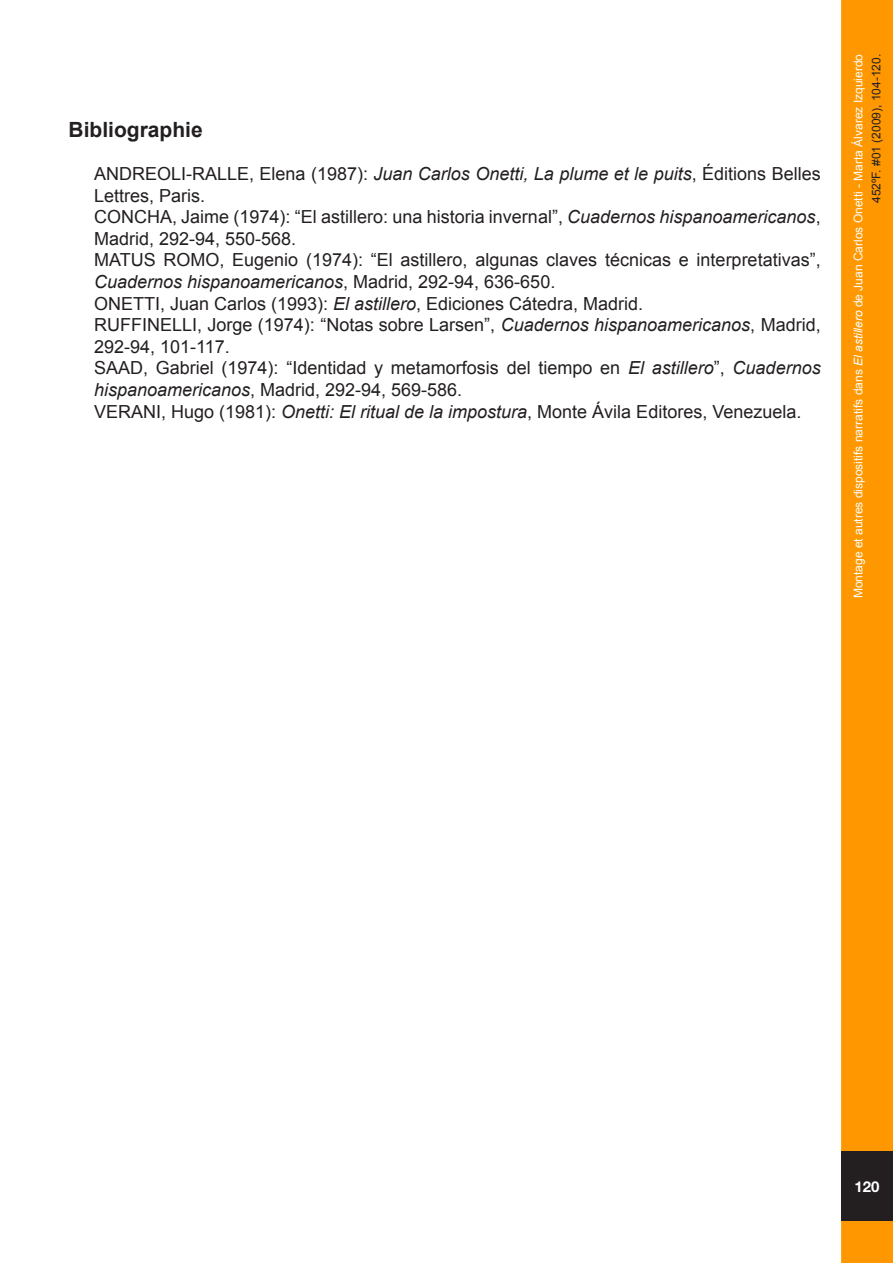
<style>
.page{position:relative;width:893px;height:1263px;background:#fff}
.page>*{position:absolute;margin:0;border:0;box-sizing:border-box;transform-origin:0 0}
.Estilo_de_párrafo_1{font:700 21px "Arial";color:#231f20}
.Estilo_de_párrafo_1-2{font:18px/21.6px "Arial";color:#231f20}
.t1{font:700 15px "Helvetica Neue";color:#fff}
.t2{font:12px/18px "Arial";color:#fdfdfd;text-align:right}
.s1{font-style:italic}
.s2{color:#231f20}
</style>
<div class="page">
<div style="left:841px;top:0;width:52px;height:1263px;background:#ff9800;border:3px solid #ff9800"></div>
<div style="left:841px;top:1151px;width:52px;height:70px;background:#231f20"></div>
<p class="Estilo_de_párrafo_1" style="left:69px;top:116px;width:136px">Bibliographie</p>
<p class="Estilo_de_párrafo_1-2" style="left:94px;top:163px;width:728px">ANDREOLI-RALLE, Elena (1987): <span class="s1">Juan Carlos Onetti, La plume et le puits</span>, Éditions Belles<br>Lettres, Paris.</p>
<p class="Estilo_de_párrafo_1-2" style="left:94px;top:206px;width:728px">CONCHA, Jaime (1974): “El astillero: una historia invernal”, <span class="s1">Cuadernos hispanoamericanos</span>,<br>Madrid, 292-94, 550-568.</p>
<p class="Estilo_de_párrafo_1-2" style="left:94px;top:249px;width:728px">MATUS ROMO, Eugenio (1974): “El astillero, algunas claves técnicas e interpretativas”,<br><span class="s1">Cuadernos hispanoamericanos</span>, Madrid, 292-94, 636-650.</p>
<p class="Estilo_de_párrafo_1-2" style="left:94px;top:293px;width:551px">ONETTI, Juan Carlos (1993): <span class="s1">El astillero</span>, Ediciones Cátedra, Madrid.</p>
<p class="Estilo_de_párrafo_1-2" style="left:94px;top:314px;width:728px">RUFFINELLI, Jorge (1974): “Notas sobre Larsen”, <span class="s1">Cuadernos hispanoamericanos</span>, Madrid,<br>292-94, 101-117.</p>
<p class="Estilo_de_párrafo_1-2" style="left:94px;top:357px;width:728px">SAAD, Gabriel (1974): “Identidad y metamorfosis del tiempo en <span class="s1">El astillero</span>”, <span class="s1">Cuadernos hispanoamericanos</span>, Madrid, 292-94, 569-586.</p>
<p class="Estilo_de_párrafo_1-2" style="left:94px;top:401px;width:709px">VERANI, Hugo (1981): <span class="s1">Onetti: El ritual de la impostura</span>, Monte Ávila Editores, Venezuela.</p>
<p class="t2" style="left:849px;top:598px;width:546px;rotate:-90deg">Montage et autres dispositifs narratifs dans <span class="s1">El astillero</span> de Juan Carlos Onetti - Marta Álvarez Izquierdo<br><span class="s2">452ºF. #01 (2009), 104-120.</span></p>
<p class="t1" style="left:854px;top:1177px;width:27px">120</p>
</div>
